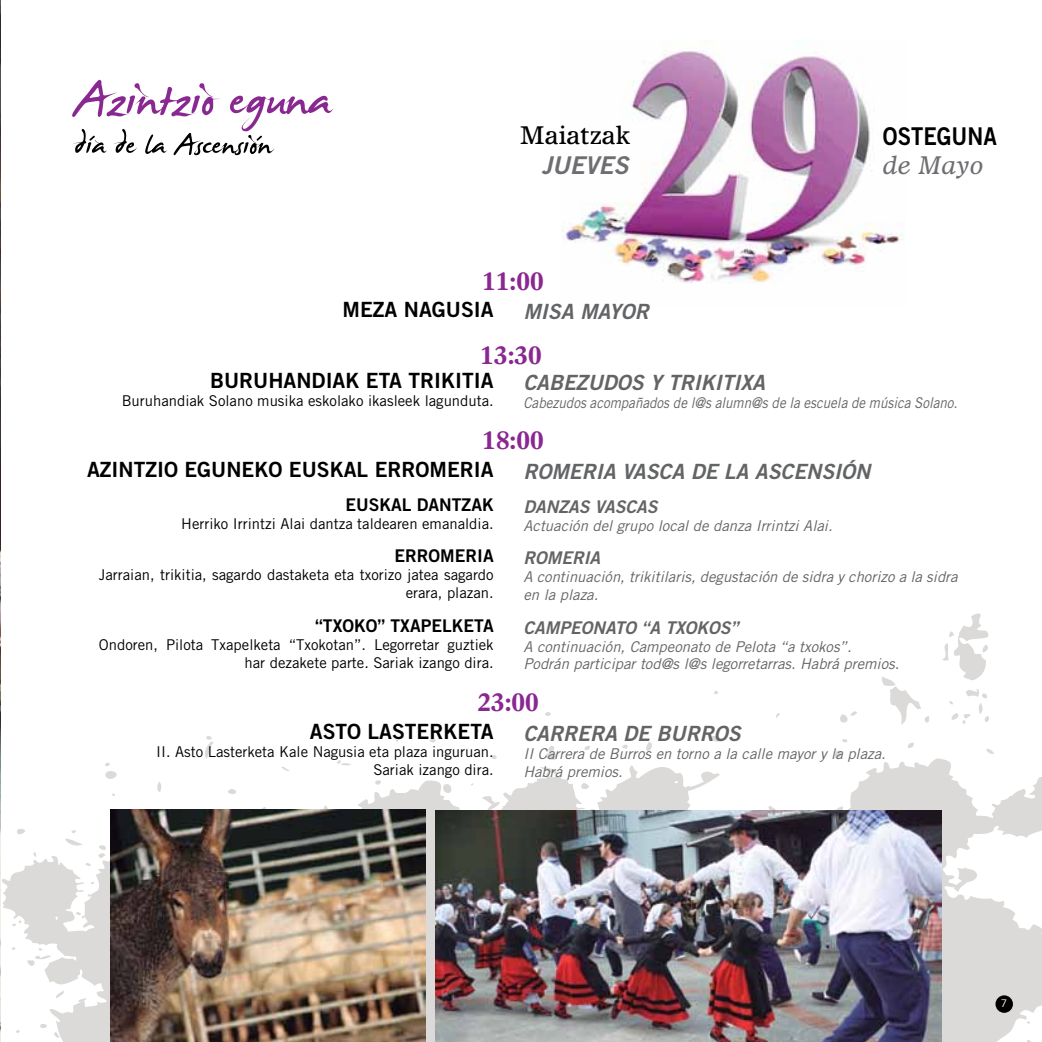
<style>
.page{position:relative;width:1042px;height:1042px;background:#fff}
.page>*{position:absolute;margin:0;border:0;box-sizing:border-box;transform-origin:0 0}
.t1{font:700 24.5px "Olympian";color:#892890}
.t2{font:24.5px "Olympian";color:#000}
.t3{font:24.5px "Trade Gothic Bold Two";color:#000;scale:.9 1}
.t4{font:italic 24.5px "Trade Gothic Bold Two";color:#6d6e71}
.t5{font:italic 24.5px "Olympian";color:#6d6e71}
.t6{font:21px "Trade Gothic Bold Two";color:#000}
.t7{font:italic 21px "Trade Gothic Bold Two";color:#636466}
.t8{font:17.5px "Trade Gothic Bold Two";color:#000}
.t9{font:italic 17.5px "Trade Gothic Bold Two";color:#636466}
.t10{font:14.88px/17.8px "Trade Gothic";color:#000;text-align:right}
.t11{font:italic 14.88px/17.8px "Trade Gothic";color:#636466}
.t12{font:italic 14.88px "Trade Gothic";color:#636466;scale:.9 1}
.t13{font:10.5px "Trade Gothic";color:#fff}
</style>
<div class="page">
<svg style="left:714px;top:690px;width:4px;height:4px"></svg>
<svg style="left:776px;top:713px;width:4px;height:5px"></svg>
<svg style="left:710px;top:736px;width:10px;height:6px"></svg>
<svg style="left:646px;top:742px;width:6px;height:9px"></svg>
<svg style="left:545px;top:712px;width:6px;height:4px"></svg>
<svg style="left:622px;top:744px;width:6px;height:4px"></svg>
<svg style="left:492px;top:755px;width:5px;height:4px"></svg>
<svg style="left:986px;top:749px;width:8px;height:5px"></svg>
<svg style="left:942px;top:613px;width:47px;height:67px"></svg>
<svg style="left:949px;top:689px;width:40px;height:35px"></svg>
<svg style="left:882px;top:677px;width:47px;height:47px"></svg>
<svg style="left:908px;top:742px;width:6px;height:6px"></svg>
<svg style="left:840px;top:711px;width:17px;height:11px"></svg>
<svg style="left:842px;top:739px;width:5px;height:4px"></svg>
<svg style="left:834px;top:750px;width:8px;height:8px"></svg>
<svg style="left:605px;top:758px;width:437px;height:284px;fill:#dbdad8"></svg>
<svg style="left:105px;top:762px;width:9px;height:10px"></svg>
<svg style="left:205px;top:736px;width:9px;height:22px"></svg>
<svg style="left:281px;top:767px;width:9px;height:4px"></svg>
<svg style="left:337px;top:760px;width:14px;height:6px"></svg>
<svg style="left:429px;top:739px;width:7px;height:4px"></svg>
<svg style="left:540px;top:746px;width:17px;height:26px"></svg>
<svg style="left:584px;top:746px;width:6px;height:4px"></svg>
<svg style="left:597px;top:796px;width:82px;height:14px"></svg>
<svg style="left:1px;top:772px;width:593px;height:270px"></svg>
<img style="left:562px;top:50px;width:343px;height:233px">
<div style="left:995px;top:995px;width:18px;height:18px;background:#000;border-radius:50%"></div>
<img style="left:0;top:0;width:1px;height:1042px">
<img style="left:435px;top:810px;width:506px;height:232px">
<img style="left:110px;top:810px;width:315px;height:232px">
<svg style="left:72px;top:80px;width:262px;height:75px"></svg>
<h1 class="t2" style="left:520px;top:120px;width:112px">Maiatzak</h1>
<h1 class="t4" style="left:541px;top:150px;width:89px">JUEVES</h1>
<h1 class="t1" style="left:482px;top:266px;width:63px">11:00</h1>
<h2 class="t6" style="left:343px;top:296px;width:153px">MEZA NAGUSIA</h2>
<h2 class="t7" style="left:523px;top:298px;width:127px">MISA MAYOR</h2>
<h1 class="t1" style="left:480px;top:339px;width:63px">13:30</h1>
<h1 class="t3" style="left:883px;top:121px;width:128px">OSTEGUNA</h1>
<h1 class="t5" style="left:883px;top:150px;width:102px">de Mayo</h1>
<h2 class="t6" style="left:210px;top:368px;width:285px">BURUHANDIAK ETA TRIKITIA</h2>
<p class="t10" style="left:122px;top:391px;width:373px">Buruhandiak Solano musika eskolako ikasleek lagunduta.</p>
<h2 class="t7" style="left:523px;top:370px;width:243px">CABEZUDOS Y TRIKITIXA</h2>
<p class="t12" style="left:523px;top:394px;width:484px">Cabezudos acompañados de l@s alumn@s de la escuela de música Solano.</p>
<h1 class="t1" style="left:482px;top:425px;width:63px">18:00</h1>
<h2 class="t6" style="left:87px;top:457px;width:408px">AZINTZIO EGUNEKO EUSKAL ERROMERIA</h2>
<p class="t8" style="left:345px;top:494px;width:150px">EUSKAL DANTZAK</p>
<p class="t10" style="left:181px;top:514px;width:314px">Herriko Irrintzi Alai dantza taldearen emanaldia.</p>
<p class="t8" style="left:394px;top:545px;width:101px">ERROMERIA</p>
<p class="t10" style="left:99px;top:566px;width:396px">Jarraian, trikitia, sagardo dastaketa eta txorizo jatea sagardo erara, plazan.</p>
<p class="t8" style="left:315px;top:615px;width:180px">“TXOKO” TXAPELKETA</p>
<p class="t10" style="left:99px;top:635px;width:396px">Ondoren, Pilota Txapelketa “Txokotan”. Legorretar guztiek har dezakete parte. Sariak izango dira.</p>
<h2 class="t7" style="left:523px;top:459px;width:348px">ROMERIA VASCA DE LA ASCENSIÓN</h2>
<p class="t9" style="left:523px;top:496px;width:135px">DANZAS VASCAS</p>
<p class="t11" style="left:523px;top:516px;width:311px">Actuación del grupo local de danza Irrintzi Alai.</p>
<p class="t9" style="left:523px;top:547px;width:78px">ROMERIA</p>
<p class="t11" style="left:523px;top:568px;width:436px">A continuación, trikitilaris, degustación de sidra y chorizo a la sidra en la plaza.</p>
<p class="t9" style="left:523px;top:617px;width:216px">CAMPEONATO “A TXOKOS”</p>
<p class="t11" style="left:523px;top:637px;width:377px">A continuación, Campeonato de Pelota “a txokos”.<br>Podrán participar tod@s l@s legorretarras. Habrá premios.</p>
<h1 class="t1" style="left:477px;top:687px;width:63px">23:00</h1>
<h2 class="t6" style="left:310px;top:718px;width:185px">ASTO LASTERKETA</h2>
<p class="t10" style="left:156px;top:742px;width:339px">II. Asto Lasterketa Kale Nagusia eta plaza inguruan.<br>Sariak izango dira.</p>
<h2 class="t7" style="left:523px;top:720px;width:219px">CARRERA DE BURROS</h2>
<p class="t11" style="left:523px;top:744px;width:364px">II Carrera de Burros en torno a la calle mayor y la plaza.<br>Habrá premios.</p>
<p class="t13" style="left:1001px;top:997px;width:8px">7</p>
</div>
